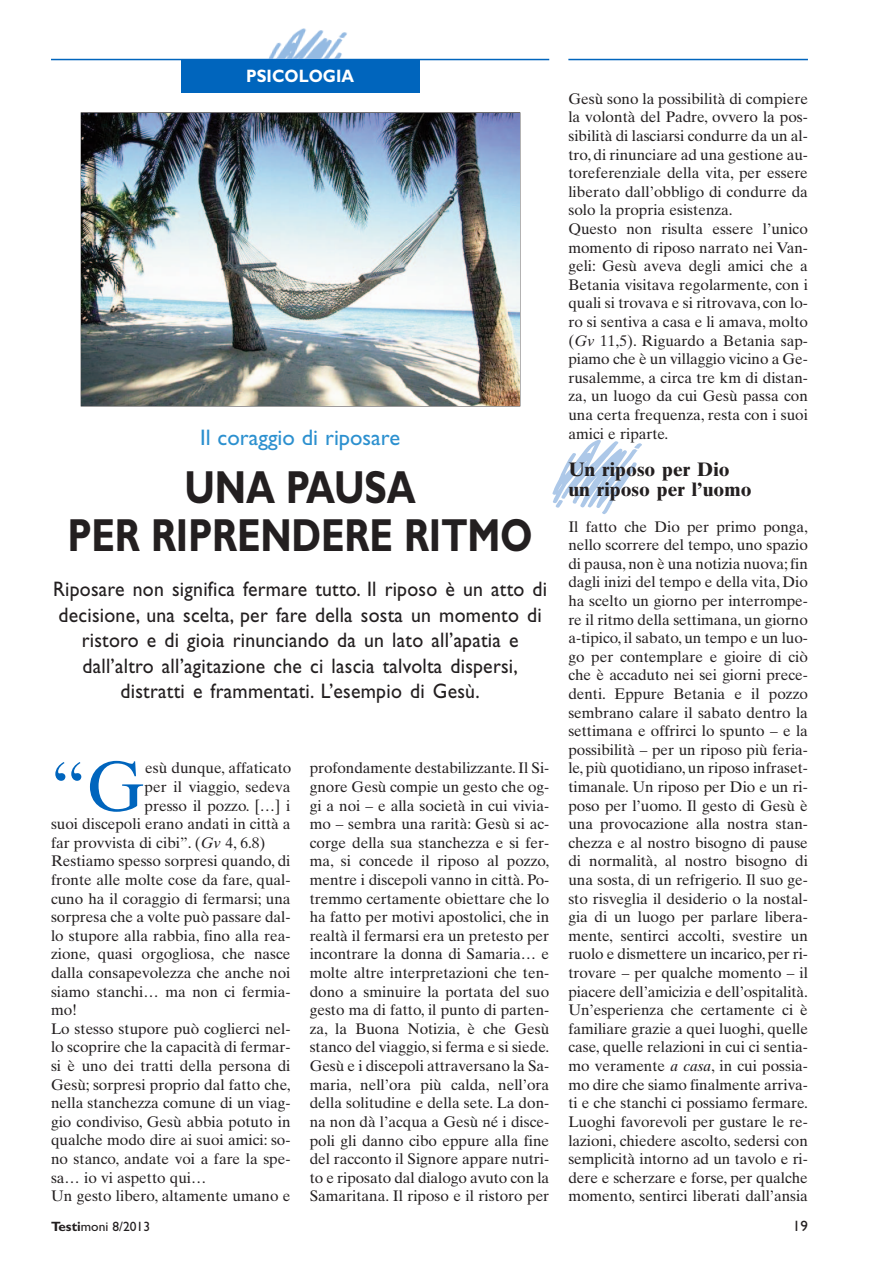
<style>
.page{position:relative;width:893px;height:1263px;background:#fff}
.page>*{position:absolute;margin:0;border:0;box-sizing:border-box;transform-origin:0 0}
.t1{font:70.5px "Times Ten";color:#0065bd}
.t2{font:700 46.5px/48px "Gill Sans";letter-spacing:-.005em;color:#231f20;text-align:center;scale:.8 1}
.t3{font:22.5px "Gill Sans";color:#2c90cf}
.t4{font:21px/25.5px "Gill Sans";letter-spacing:.01em;color:#231f20;text-align:center;scale:.94 1}
.t5{font:700 19.5px/19.5px "Times Ten";color:#231f20}
.t6{font:700 18px "Gill Sans";color:#fff;scale:.9 1}
.t7{font:15.3px/18.6px "Times Ten";color:#231f20;text-align:justify}
.t8{font:15px "Gill Sans";color:#231f20}
.t9{font:13.5px "Gill Sans";color:#231f20}
.s1{font-style:italic}
.s2{font-weight:700}
</style>
<div class="page">
<hr style="left:51px;top:59px;width:498px;height:1px;background:#0065bd">
<img style="left:237px;top:28px;width:144px;height:31px">
<div style="left:181px;top:59px;width:239px;height:33px;background:#0065bd"></div>
<img style="left:81px;top:113px;width:439px;height:293px">
<hr style="left:568px;top:59px;width:240px;height:1px;background:#0065bd">
<p class="t6" style="left:246px;top:70px;width:121px">PSICOLOGIA</p>
<h3 class="t3" style="left:200px;top:429px;width:201px">Il coraggio di riposare</h3>
<h2 class="t2" style="left:67px;top:469px;width:583px">UNA PAUSA<br>PER RIPRENDERE RITMO</h2>
<p class="t4" style="left:53px;top:579px;width:527px">Riposare non significa fermare tutto. Il riposo è un atto di decisione, una scelta, per fare della sosta un momento di ristoro e di gioia rinunciando da un lato all’apatia e dall’altro all’agitazione che ci lascia talvolta dispersi, distratti e frammentati. L’esempio di Gesù.</p>
<h1 class="t1" style="left:51px;top:760px;width:95px">“G</h1>
<p class="t7" style="left:145px;top:760px;width:147px">esù dunque, affaticato</p>
<p class="t7" style="left:145px;top:779px;width:147px">per il viaggio, sedeva</p>
<p class="t7" style="left:145px;top:798px;width:147px">presso il pozzo. […] i</p>
<p class="t7" style="left:51px;top:816px;width:241px">suoi discepoli erano andati in città a</p>
<p class="t7" style="left:51px;top:835px;width:216px">far provvista di cibi”. (<span class="s1">Gv</span> 4, 6.8)</p>
<p class="t7" style="left:51px;top:853px;width:241px">Restiamo spesso sorpresi quando, di</p>
<p class="t7" style="left:51px;top:872px;width:241px">fronte alle molte cose da fare, qual-</p>
<p class="t7" style="left:51px;top:891px;width:241px">cuno ha il coraggio di fermarsi; una</p>
<p class="t7" style="left:51px;top:909px;width:241px">sorpresa che a volte può passare dal-</p>
<p class="t7" style="left:51px;top:928px;width:241px">lo stupore alla rabbia, fino alla rea-</p>
<p class="t7" style="left:51px;top:946px;width:241px">zione, quasi orgogliosa, che nasce</p>
<p class="t7" style="left:51px;top:965px;width:241px">dalla consapevolezza che anche noi</p>
<p class="t7" style="left:51px;top:984px;width:241px">siamo stanchi… ma non ci fermia-</p>
<p class="t7" style="left:51px;top:1002px;width:28px">mo!</p>
<p class="t7" style="left:51px;top:1021px;width:241px">Lo stesso stupore può coglierci nel-</p>
<p class="t7" style="left:51px;top:1039px;width:241px">lo scoprire che la capacità di fermar-</p>
<p class="t7" style="left:51px;top:1058px;width:241px">si è uno dei tratti della persona di</p>
<p class="t7" style="left:51px;top:1077px;width:241px">Gesù; sorpresi proprio dal fatto che,</p>
<p class="t7" style="left:51px;top:1095px;width:241px">nella stanchezza comune di un viag-</p>
<p class="t7" style="left:51px;top:1114px;width:241px">gio condiviso, Gesù abbia potuto in</p>
<p class="t7" style="left:51px;top:1132px;width:241px">qualche modo dire ai suoi amici: so-</p>
<p class="t7" style="left:51px;top:1151px;width:241px">no stanco, andate voi a fare la spe-</p>
<p class="t7" style="left:51px;top:1170px;width:157px">sa… io vi aspetto qui…</p>
<p class="t7" style="left:51px;top:1188px;width:241px">Un gesto libero, altamente umano e</p>
<p class="t7" style="left:310px;top:760px;width:241px">profondamente destabilizzante. Il Si&shy;gnore Gesù compie un gesto che og&shy;gi a noi – e alla società in cui vivia&shy;mo – sembra una rarità: Gesù si ac&shy;corge della sua stanchezza e si fer&shy;ma, si concede il riposo al pozzo, mentre i discepoli vanno in città. Po&shy;tremmo certamente obiettare che lo ha fatto per motivi apostolici, che in realtà il fermarsi era un pretesto per incontrare la donna di Samaria… e molte altre interpretazioni che ten&shy;dono a sminuire la portata del suo gesto ma di fatto, il punto di parten&shy;za, la Buona Notizia, è che Gesù stanco del viaggio, si ferma e si siede.<br>Gesù e i discepoli attraversano la Sa&shy;maria, nell’ora più calda, nell’ora della solitudine e della sete. La don&shy;na non dà l’acqua a Gesù né i disce&shy;poli gli danno cibo eppure alla fine del racconto il Signore appare nutri&shy;to e riposato dal dialogo avuto con la Samaritana. Il riposo e il ristoro per</p>
<p class="t7" style="left:568px;top:91px;width:241px;text-align:left">Gesù sono la possibilità di compiere la volontà del Padre, ovvero la pos&shy;sibilità di lasciarsi condurre da un al&shy;tro, di rinunciare ad una gestione au&shy;toreferenziale della vita, per essere liberato dall’obbligo di condurre da solo la propria esistenza.<br>Questo non risulta essere l’unico momento di riposo narrato nei Van&shy;geli: Gesù aveva degli amici che a Betania visitava regolarmente, con i quali si trovava e si ritrovava, con lo&shy;ro si sentiva a casa e li amava, molto (<span class="s1">Gv</span> 11,5). Riguardo a Betania sap&shy;piamo che è un villaggio vicino a Ge&shy;rusalemme, a circa tre km di distan&shy;za, un luogo da cui Gesù passa con una certa frequenza, resta con i suoi amici e riparte.</p>
<p class="t5" style="left:568px;top:462px;width:185px">Un riposo per Dio un riposo per l’uomo</p>
<p class="t7" style="left:568px;top:519px;width:241px">Il fatto che Dio per primo ponga, nello scorrere del tempo, uno spazio di pausa, non è una notizia nuova; fin dagli inizi del tempo e della vita, Dio ha scelto un giorno per interrompe&shy;re il ritmo della settimana, un giorno a-tipico, il sabato, un tempo e un luo&shy;go per contemplare e gioire di ciò che è accaduto nei sei giorni prece&shy;denti. Eppure Betania e il pozzo sembrano calare il sabato dentro la settimana e offrirci lo spunto – e la possibilità – per un riposo più feria&shy;le, più quotidiano, un riposo infraset&shy;timanale. Un riposo per Dio e un ri&shy;poso per l’uomo. Il gesto di Gesù è una provocazione alla nostra stan&shy;chezza e al nostro bisogno di pause di normalità, al nostro bisogno di una sosta, di un refrigerio. Il suo ge&shy;sto risveglia il desiderio o la nostal&shy;gia di un luogo per parlare libera&shy;mente, sentirci accolti, svestire un ruolo e dismettere un incarico, per ri&shy;trovare – per qualche momento – il piacere dell’amicizia e dell’ospitalità.<br>Un’esperienza che certamente ci è familiare grazie a quei luoghi, quelle case, quelle relazioni in cui ci sentia&shy;mo veramente <span class="s1">a casa</span>, in cui possia&shy;mo dire che siamo finalmente arriva&shy;ti e che stanchi ci possiamo fermare.<br>Luoghi favorevoli per gustare le re&shy;lazioni, chiedere ascolto, sedersi con semplicità intorno ad un tavolo e ri&shy;dere e scherzare e forse, per qualche momento, sentirci liberati dall’ansia</p>
<p class="t9" style="left:51px;top:1222px;width:101px"><span class="s2">Testi</span>moni 8/2013</p>
<p class="t8" style="left:793px;top:1221px;width:16px">19</p>
</div>
